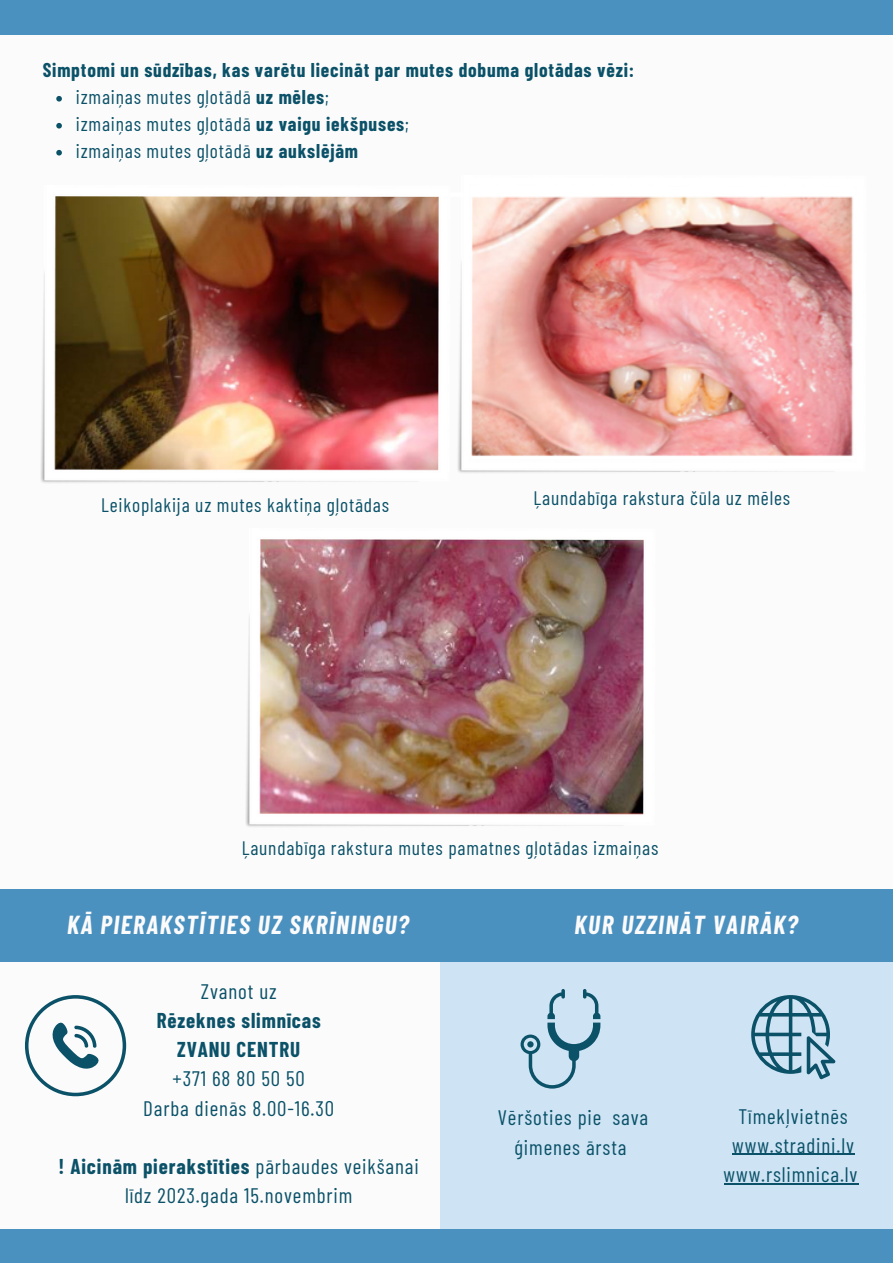
<style>
.page{position:relative;width:893px;height:1264px;background:#fff}
.page>*{position:absolute;margin:0;border:0;box-sizing:border-box;transform-origin:0 0}
.t1{font:italic 700 25.5px "Barlow Condensed";letter-spacing:.06em;color:#fcfbfb}
.t2{font:21px/29.2px "Barlow Condensed";letter-spacing:.04em;color:#0b5269;text-align:center}
.t3{font:700 21px "Barlow Condensed";letter-spacing:.04em;color:#0b5269}
.t4{font:19.5px "Barlow Condensed";letter-spacing:.04em;color:#0b5269}
.t5{font:700 19.5px "Barlow Condensed";letter-spacing:.04em;color:#0b5269}
.s1{font-weight:700}
</style>
<div class="page">
<div style="left:0;top:0;width:892px;height:1262px;background:#fcfbfb"></div>
<div style="left:0;top:0;width:892px;height:35px;background:#4b91bf"></div>
<div style="left:0;top:889px;width:892px;height:72px;background:#4b91bf"></div>
<div style="left:440px;top:962px;width:452px;height:295px;background:#cee4f4"></div>
<svg style="left:25px;top:995px;width:101px;height:101px"></svg>
<svg style="left:520px;top:989px;width:80px;height:99px"></svg>
<svg style="left:751px;top:995px;width:84px;height:84px"></svg>
<img style="left:41px;top:196px;width:398px;height:287px">
<svg style="left:56px;top:96px;width:6px;height:6px"></svg>
<svg style="left:56px;top:123px;width:6px;height:5px"></svg>
<svg style="left:56px;top:150px;width:6px;height:5px"></svg>
<hr style="left:732px;top:1153px;width:122px;height:1px;background:#0b5269">
<hr style="left:723px;top:1183px;width:135px;height:1px;background:#0b5269">
<img style="left:458px;top:196px;width:395px;height:277px">
<img style="left:246px;top:539px;width:398px;height:288px">
<div style="left:0;top:1228px;width:892px;height:34px;background:#4b91bf"></div>
<p class="t5" style="left:43px;top:57px;width:593px">Simptomi un sūdzības, kas varētu liecināt par mutes dobuma glotādas vēzi:</p>
<p class="t4" style="left:76px;top:84px;width:254px">izmaiņas mutes gļotādā <span class="s1">uz mēles</span>;</p>
<p class="t4" style="left:76px;top:111px;width:334px">izmaiņas mutes gļotādā <span class="s1">uz vaigu iekšpuses</span>;</p>
<p class="t4" style="left:76px;top:138px;width:283px">izmaiņas mutes gļotādā <span class="s1">uz aukslējām</span></p>
<p class="t4" style="left:101px;top:492px;width:289px">Leikoplakija uz mutes kaktiņa gļotādas</p>
<p class="t4" style="left:533px;top:485px;width:258px">Ļaundabīga rakstura čūla uz mēles</p>
<p class="t4" style="left:242px;top:835px;width:418px">Ļaundabīga rakstura mutes pamatnes gļotādas izmaiņas</p>
<p class="t1" style="left:67px;top:908px;width:343px">KĀ PIERAKSTĪTIES UZ SKRĪNINGU?</p>
<p class="t1" style="left:574px;top:908px;width:225px">KUR UZZINĀT VAIRĀK?</p>
<p class="t2" style="left:201px;top:975px;width:77px">Zvanot uz</p>
<p class="t3" style="left:157px;top:1006px;width:165px">Rēzeknes slimnīcas</p>
<p class="t3" style="left:177px;top:1036px;width:125px">ZVANU CENTRU</p>
<p class="t2" style="left:173px;top:1063px;width:134px">+371 68 80 50 50</p>
<p class="t2" style="left:143px;top:1092px;width:192px">Darba dienās 8.00-16.30</p>
<p class="t2" style="left:59px;top:1150px;width:361px"><span class="s1">! Aicinām pierakstīties</span> pārbaudes veikšanai līdz 2023.gada 15.novembrim</p>
<p class="t2" style="left:498px;top:1102px;width:152px">Vēršoties pie sava ģimenes ārsta</p>
<p class="t2" style="left:738px;top:1100px;width:111px">Tīmekļvietnēs</p>
<p class="t2" style="left:732px;top:1129px;width:123px">www.stradini.lv</p>
<p class="t2" style="left:723px;top:1158px;width:135px">www.rslimnica.lv</p>
</div>
